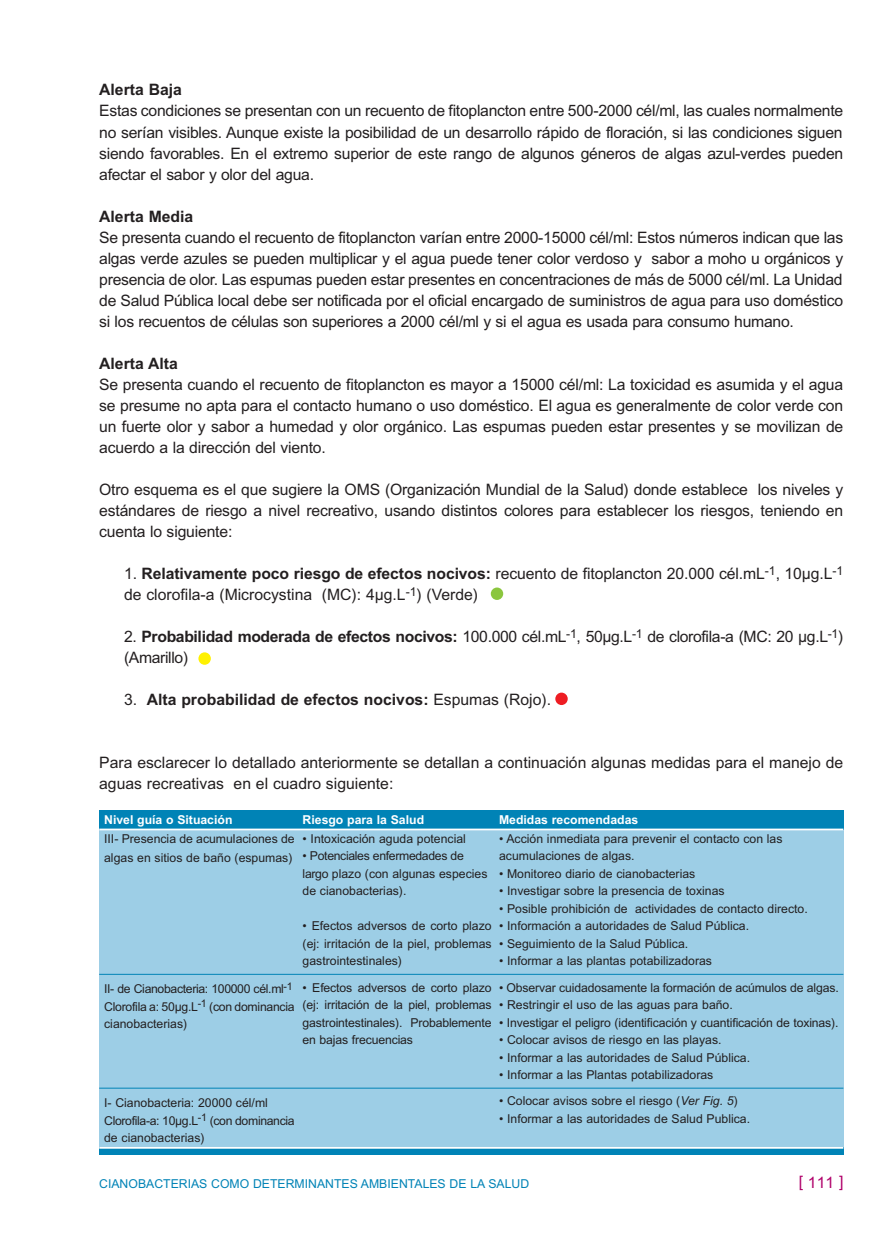
<style>
.page{position:relative;width:893px;height:1241px;background:#fff}
.page>*{position:absolute;margin:0;border:0;box-sizing:border-box;transform-origin:0 0}
.t1{font:15.75px/21px "Arial";letter-spacing:-.01em;color:#231f20;text-align:justify}
.t2{font:700 15.75px "Arial";color:#231f20}
.t3{font:15.75px "Arial";color:#b0016a}
.t4{font:12.25px/17.5px "Arial";color:#231f20}
.t5{font:12.25px/17.5px "Arial";letter-spacing:-.02em;color:#231f20}
.t6{font:700 12.25px "Arial";color:#fff}
.t7{font:12.25px "Arial";color:#0083b6}
.s1{font-weight:700}
.s2{font-weight:400}
.s3{font-style:italic}
</style>
<div class="page">
<div style="left:491px;top:587px;width:12px;height:13px;background:#8bc63e;border-radius:50%"></div>
<div style="left:198px;top:652px;width:13px;height:12px;background:#fff101;border-radius:50%"></div>
<div style="left:555px;top:692px;width:13px;height:13px;background:#ee1d23;border-radius:50%"></div>
<div style="left:99px;top:809px;width:744px;height:344px;background:#0083b6"></div>
<div style="left:99px;top:830px;width:744px;height:316px;background:#9dcee6"></div>
<hr style="left:99px;top:828px;width:744px;height:2px;background:#fff">
<hr style="left:99px;top:973px;width:744px;height:1px;background:#0083b6">
<hr style="left:99px;top:1087px;width:744px;height:1px;background:#0083b6">
<hr style="left:99px;top:1146px;width:744px;height:2px;background:#fff">
<p class="t2" style="left:99px;top:81px;width:84px">Alerta Baja</p>
<p class="t1" style="left:99px;top:100px;width:745px">Estas condiciones se presentan con un recuento de fitoplancton entre 500-2000 cél/ml, las cuales normalmente no serían visibles. Aunque existe la posibilidad de un desarrollo rápido de floración, si las condiciones siguen siendo favorables. En el extremo superior de este rango de algunos géneros de algas azul-verdes pueden afectar el sabor y olor del agua.</p>
<p class="t2" style="left:99px;top:207px;width:96px">Alerta Media</p>
<p class="t1" style="left:99px;top:226px;width:745px">Se presenta cuando el recuento de fitoplancton varían entre 2000-15000 cél/ml: Estos números indican que las algas verde azules se pueden multiplicar y el agua puede tener color verdoso y sabor a moho u orgánicos y presencia de olor. Las espumas pueden estar presentes en concentraciones de más de 5000 cél/ml. La Unidad de Salud Pública local debe ser notificada por el oficial encargado de suministros de agua para uso doméstico si los recuentos de células son superiores a 2000 cél/ml y si el agua es usada para consumo humano.</p>
<p class="t2" style="left:99px;top:354px;width:80px">Alerta Alta</p>
<p class="t1" style="left:99px;top:373px;width:746px">Se presenta cuando el recuento de fitoplancton es mayor a 15000 cél/ml: La toxicidad es asumida y el agua se presume no apta para el contacto humano o uso doméstico. El agua es generalmente de color verde con un fuerte olor y sabor a humedad y olor orgánico. Las espumas pueden estar presentes y se movilizan de acuerdo a la dirección del viento.</p>
<p class="t1" style="left:99px;top:478px;width:746px">Otro esquema es el que sugiere la OMS (Organización Mundial de la Salud) donde establece los niveles y estándares de riesgo a nivel recreativo, usando distintos colores para establecer los riesgos, teniendo en cuenta lo siguiente:</p>
<p class="t1" style="left:124px;top:562px;width:721px">1. <span class="s1">Relativamente poco riesgo de efectos nocivos:</span> recuento de fitoplancton 20.000 cél.mL<sup>-1</sup>, 10µg.L<sup>-1 </sup>de clorofila-a (Microcystina (MC): 4µg.L<sup>-1</sup>) (Verde)</p>
<p class="t1" style="left:124px;top:625px;width:721px">2. <span class="s1">Probabilidad moderada de efectos nocivos:</span> 100.000 cél.mL<sup>-1</sup>, 50µg.L<sup>-1</sup> de clorofila-a (MC: 20 µg.L<sup>-1</sup>) (Amarillo)</p>
<p class="t2" style="left:124px;top:690px;width:429px"><span class="s2">3.</span> Alta probabilidad de efectos nocivos: <span class="s2">Espumas (Rojo).</span></p>
<p class="t1" style="left:99px;top:751px;width:745px">Para esclarecer lo detallado anteriormente se detallan a continuación algunas medidas para el manejo de aguas recreativas en el cuadro siguiente:</p>
<p class="t6" style="left:104px;top:812px;width:130px">Nivel guía o Situación</p>
<p class="t4" style="left:104px;top:828px;width:192px;line-height:19.2px">III- Presencia de acumulaciones de algas en sitios de baño (espumas)</p>
<p class="t5" style="left:104px;top:980px;width:192px">II- de Cianobacteria: 100000 cél.ml<sup>-1<br></sup>Clorofila a: 50µg.L<sup>-1</sup> (con dominancia cianobacterias)</p>
<p class="t4" style="left:104px;top:1093px;width:192px">I- Cianobacteria: 20000 cél/ml<br>Clorofila-a: 10µg.L<sup>-1</sup> (con dominancia de cianobacterias)</p>
<p class="t6" style="left:303px;top:812px;width:123px">Riesgo para la Salud</p>
<p class="t4" style="left:303px;top:829px;width:165px">• Intoxicación aguda potencial</p>
<p class="t4" style="left:303px;top:847px;width:186px">• Potenciales enfermedades de largo plazo (con algunas especies de cianobacterias).</p>
<p class="t4" style="left:303px;top:917px;width:191px;text-align:justify">• Efectos adversos de corto plazo (ej: irritación de la piel, problemas gastrointestinales)</p>
<p class="t4" style="left:303px;top:978px;width:191px;text-align:justify">• Efectos adversos de corto plazo (ej: irritación de la piel, problemas gastrointestinales). Probablemente en bajas frecuencias</p>
<p class="t6" style="left:499px;top:812px;width:141px">Medidas recomendadas</p>
<p class="t4" style="left:499px;top:829px;width:285px">• Acción inmediata para prevenir el contacto con las acumulaciones de algas.</p>
<p class="t4" style="left:499px;top:864px;width:198px">• Monitoreo diario de cianobacterias</p>
<p class="t4" style="left:499px;top:882px;width:227px">• Investigar sobre la presencia de toxinas</p>
<p class="t4" style="left:499px;top:899px;width:310px">• Posible prohibición de actividades de contacto directo.</p>
<p class="t4" style="left:499px;top:917px;width:252px">• Información a autoridades de Salud Pública.</p>
<p class="t4" style="left:499px;top:934px;width:191px">• Seguimiento de la Salud Pública.</p>
<p class="t4" style="left:499px;top:952px;width:214px">• Informar a las plantas potabilizadoras</p>
<p class="t4" style="left:499px;top:978px;width:341px">• Observar cuidadosamente la formación de acúmulos de algas.</p>
<p class="t4" style="left:499px;top:995px;width:235px">• Restringir el uso de las aguas para baño.</p>
<p class="t4" style="left:499px;top:1013px;width:341px">• Investigar el peligro (identificación y cuantificación de toxinas).</p>
<p class="t4" style="left:499px;top:1030px;width:224px">• Colocar avisos de riesgo en las playas.</p>
<p class="t4" style="left:499px;top:1048px;width:253px">• Informar a las autoridades de Salud Pública.</p>
<p class="t4" style="left:499px;top:1065px;width:216px">• Informar a las Plantas potabilizadoras</p>
<p class="t4" style="left:499px;top:1092px;width:240px">• Colocar avisos sobre el riesgo (<span class="s3">Ver Fig. 5</span>)</p>
<p class="t4" style="left:499px;top:1109px;width:253px">• Informar a las autoridades de Salud Publica.</p>
<p class="t7" style="left:99px;top:1176px;width:431px">CIANOBACTERIAS COMO DETERMINANTES AMBIENTALES DE LA SALUD</p>
<p class="t3" style="left:799px;top:1173px;width:46px">[ 111 ]</p>
</div>
